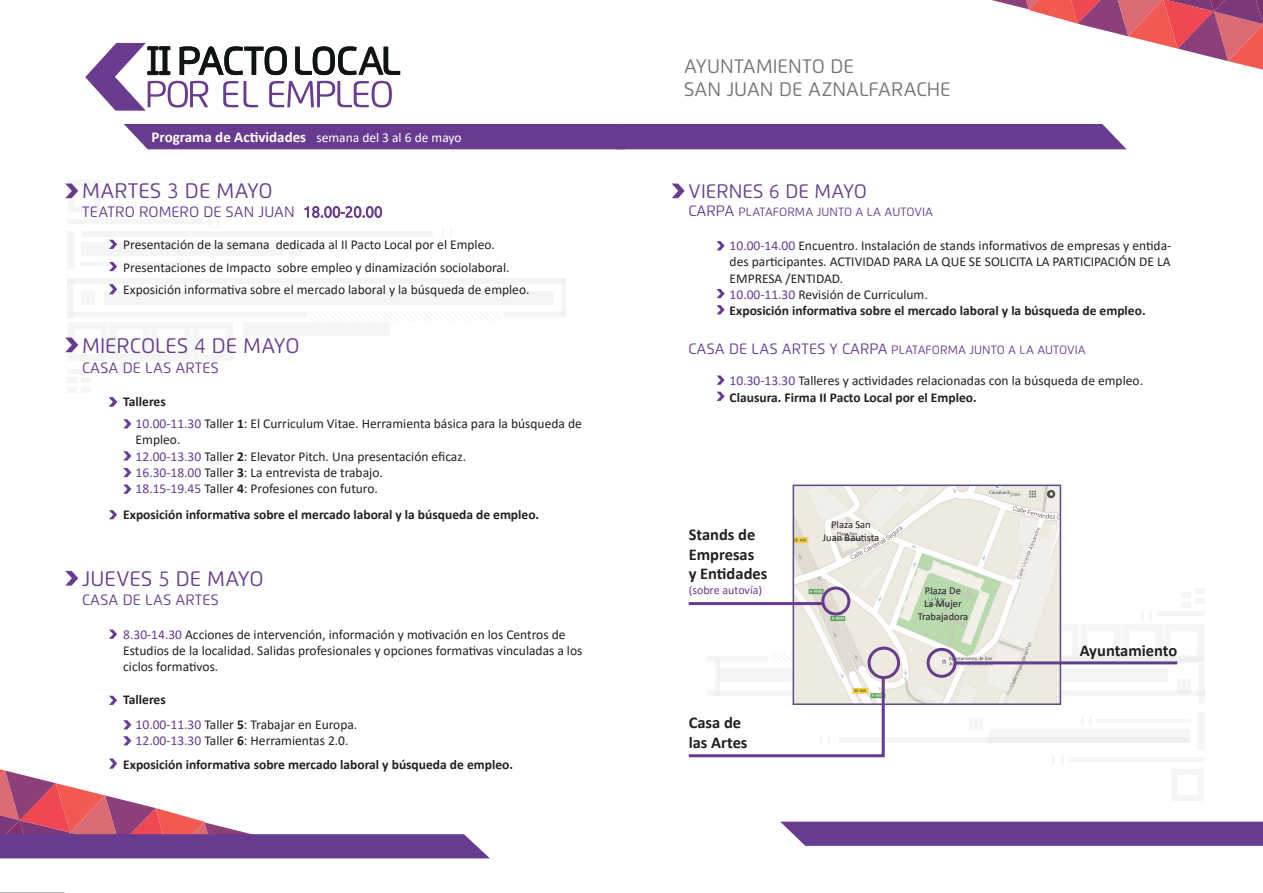
<style>
.page{position:relative;width:1263px;height:893px;background:#fff}
.page>*{position:absolute;margin:0;border:0;box-sizing:border-box;transform-origin:0 0}
.t1{font:21px "Flexo Caps DEMO";color:#673c90}
.t2{font:19.5px/23.4px "Flexo Caps DEMO";color:#727477}
.t3{font:19.5px "Flexo Caps DEMO";color:#673c90}
.t4{font:700 16.5px/19.8px "Calibri";color:#231f20}
.t5{font:15px "Flexo Caps DEMO";letter-spacing:.005em;color:#673c90}
.t6{font:700 15px "Calibri";color:#fff}
.t7{font:13.5px/16.2px "Calibri";color:#231f20}
.t8{font:700 13.5px "Calibri";color:#231f20}
.t9{font:12px "Flexo Caps DEMO";color:#673c90}
.t10{font:12px "Calibri";color:#673c90}
.t11{font:10.5px/12.6px "Calibri";color:#231f20;text-align:center}
.s1{font-weight:400;font-size:13.5px}
.s2{font-family:"Ubuntu";font-weight:300}
.s3{color:#673c90}
.s4{font-weight:700}
.s5{font-size:15px}
</style>
<div class="page">
<div style="left:82px;top:242px;width:201px;height:14px;background:#f5f5f6"></div>
<div style="left:290px;top:242px;width:13px;height:14px;background:#f5f5f6"></div>
<div style="left:67px;top:231px;width:8px;height:38px;background:#f5f5f6"></div>
<div style="left:67px;top:219px;width:137px;height:5px;background:#f5f5f6"></div>
<div style="left:82px;top:231px;width:351px;height:5px;background:#f5f5f6"></div>
<hr style="left:81px;top:263px;width:94px;height:3px;background:#f5f5f6">
<div style="left:68px;top:377px;width:9px;height:6px;background:#f5f5f6"></div>
<div style="left:82px;top:377px;width:9px;height:6px;background:#f5f5f6"></div>
<div style="left:82px;top:387px;width:9px;height:6px;background:#f5f5f6"></div>
<div style="left:68px;top:387px;width:9px;height:6px;background:#f5f5f6"></div>
<div style="left:124px;top:124px;width:1003px;height:25px;background:#673c90"></div>
<div style="left:780px;top:822px;width:483px;height:24px;background:#673c90"></div>
<svg style="left:992px;top:0;width:271px;height:70px"></svg>
<svg style="left:305px;top:207px;width:77px;height:10px"></svg>
<svg style="left:65px;top:183px;width:14px;height:16px"></svg>
<svg style="left:672px;top:184px;width:13px;height:14px"></svg>
<svg style="left:109px;top:240px;width:8px;height:9px"></svg>
<svg style="left:109px;top:262px;width:8px;height:9px"></svg>
<svg style="left:65px;top:278px;width:501px;height:75px"></svg>
<svg style="left:123px;top:419px;width:8px;height:9px"></svg>
<svg style="left:123px;top:468px;width:8px;height:9px"></svg>
<svg style="left:123px;top:484px;width:8px;height:10px"></svg>
<svg style="left:109px;top:510px;width:8px;height:9px"></svg>
<svg style="left:109px;top:397px;width:8px;height:10px"></svg>
<svg style="left:123px;top:451px;width:8px;height:10px"></svg>
<svg style="left:65px;top:571px;width:13px;height:15px"></svg>
<svg style="left:109px;top:630px;width:8px;height:9px"></svg>
<svg style="left:109px;top:696px;width:8px;height:9px"></svg>
<svg style="left:123px;top:720px;width:8px;height:9px"></svg>
<svg style="left:123px;top:736px;width:8px;height:9px"></svg>
<svg style="left:0;top:758px;width:490px;height:135px"></svg>
<svg style="left:716px;top:241px;width:9px;height:9px"></svg>
<svg style="left:716px;top:289px;width:9px;height:9px"></svg>
<svg style="left:716px;top:305px;width:9px;height:9px"></svg>
<svg style="left:716px;top:375px;width:9px;height:10px"></svg>
<svg style="left:716px;top:392px;width:9px;height:9px"></svg>
<img style="left:796px;top:488px;width:262px;height:95px">
<div style="left:793px;top:485px;width:268px;height:220px;border:2px solid #5c488a"></div>
<svg style="left:688px;top:583px;width:516px;height:175px"></svg>
<hr style="left:689px;top:602px;width:134px;height:3px;background:#673c90">
<svg style="left:85px;top:43px;width:316px;height:68px"></svg>
<p class="t6" style="left:152px;top:127px;width:311px">Programa de Actividades <span class="s1">semana del 3 al 6 de mayo</span></p>
<h1 class="t1" style="left:82px;top:183px;width:192px">MARTES <span class="s2">3</span> DE MAYO</h1>
<p class="t5" style="left:82px;top:207px;width:302px">TEATRO ROMERO DE SAN JUAN <span class="s2">18.00-20.00</span></p>
<p class="t7" style="left:123px;top:233px;width:408px;line-height:22.5px">Presentación de la semana dedicada al II Pacto Local por el Empleo.<br>Presentaciones de Impacto sobre empleo y dinamización sociolaboral.<br>Exposición informativa sobre el mercado laboral y la búsqueda de empleo.</p>
<h1 class="t1" style="left:82px;top:338px;width:219px">MIERCOLES <span class="s2">4</span> DE MAYO</h1>
<p class="t5" style="left:82px;top:362px;width:138px">CASA DE LAS ARTES</p>
<p class="t8" style="left:123px;top:392px;width:44px">Talleres</p>
<p class="t7" style="left:136px;top:415px;width:448px"><span class="s3">10.00-11.30</span> Taller <span class="s4">1</span>: El Curriculum Vitae. Herramienta básica para la búsqueda de Empleo.<br><span class="s3">12.00-13.30</span> Taller <span class="s4">2</span>: Elevator Pitch. Una presentación eficaz.<br><span class="s3">16.30-18.00</span> Taller <span class="s4">3</span>: La entrevista de trabajo.<br><span class="s3">18.15-19.45</span> Taller <span class="s4">4</span>: Profesiones con futuro.</p>
<p class="t8" style="left:123px;top:505px;width:417px">Exposición informativa sobre el mercado laboral y la búsqueda de empleo.</p>
<h1 class="t1" style="left:82px;top:571px;width:183px">JUEVES <span class="s2">5</span> DE MAYO</h1>
<p class="t5" style="left:82px;top:594px;width:138px">CASA DE LAS ARTES</p>
<p class="t7" style="left:123px;top:626px;width:461px"><span class="s3">8.30-14.30</span> Acciones de intervención, información y motivación en los Centros de<br>Estudios de la localidad. Salidas profesionales y opciones formativas vinculadas a los ciclos formativos.</p>
<p class="t8" style="left:123px;top:690px;width:44px">Talleres</p>
<p class="t7" style="left:136px;top:716px;width:223px"><span class="s3">10.00-11.30</span> Taller <span class="s4">5</span>: Trabajar en Europa.<br><span class="s3">12.00-13.30</span> Taller <span class="s4">6</span>: Herramientas 2.0.</p>
<p class="t8" style="left:123px;top:755px;width:391px">Exposición informativa sobre mercado laboral y búsqueda de empleo.</p>
<h2 class="t2" style="left:684px;top:55px;width:268px">AYUNTAMIENTO DE<br>SAN JUAN DE AZNALFARACHE</h2>
<h2 class="t3" style="left:689px;top:184px;width:180px">VIERNES <span class="s2">6</span> DE MAYO</h2>
<p class="t9" style="left:689px;top:208px;width:246px"><span class="s5">CARPA</span> PLATAFORMA JUNTO A LA AUTOVIA</p>
<p class="t7" style="left:730px;top:237px;width:443px"><span class="s3">10.00-14.00</span> Encuentro. Instalación de stands informativos de empresas y entida&shy;des participantes. ACTIVIDAD PARA LA QUE SE SOLICITA LA PARTICIPACIÓN DE LA EMPRESA /ENTIDAD.<br><span class="s3">10.00-11.30</span> Revisión de Curriculum.<br><span class="s4">Exposición informativa sobre el mercado laboral y la búsqueda de empleo.</span></p>
<p class="t9" style="left:689px;top:346px;width:399px"><span class="s5">CASA DE LAS ARTES Y CARPA</span> PLATAFORMA JUNTO A LA AUTOVIA</p>
<p class="t7" style="left:730px;top:372px;width:415px"><span class="s3">10.30-13.30</span> Talleres y actividades relacionadas con la búsqueda de empleo.<br><span class="s4">Clausura. Firma II Pacto Local por el Empleo.</span></p>
<p class="t4" style="left:689px;top:524px;width:80px">Stands de<br>Empresas<br>y Entidades</p>
<p class="t10" style="left:689px;top:581px;width:75px">(sobre autovía)</p>
<p class="t4" style="left:689px;top:712px;width:60px">Casa de las Artes</p>
<p class="t11" style="left:823px;top:518px;width:58px">Plaza San<br>Juan Bautista</p>
<p class="t11" style="left:918px;top:584px;width:52px">Plaza De<br>La Mujer<br>Trabajadora</p>
<p class="t4" style="left:1080px;top:640px;width:99px">Ayuntamiento</p>
</div>
